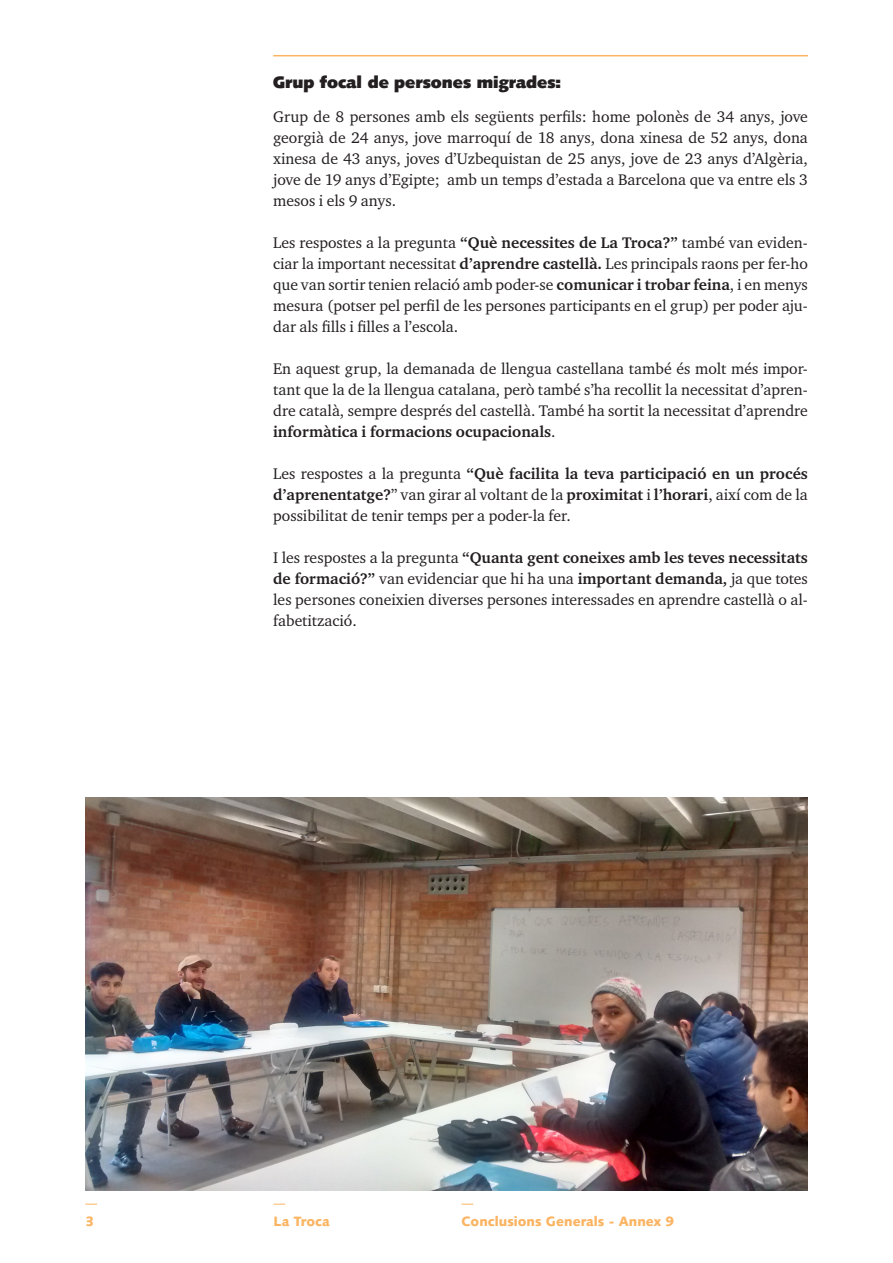
<style>
.page{position:relative;width:893px;height:1263px;background:#fff}
.page>*{position:absolute;margin:0;border:0;box-sizing:border-box;transform-origin:0 0}
.Subcapitols{font:900 16.5px "Syntax LT Std";color:#231f20}
.Text{font:15.75px/21px "Charter ITC";color:#231f20;text-align:justify}
.t1{font:900 13.5px "Syntax LT Std";color:#fbb462}
.s1{font-weight:700}
</style>
<div class="page">
<svg style="left:85px;top:1204px;width:12px;height:1px"></svg>
<hr style="left:273px;top:55px;width:535px;height:1px;background:#fbb462">
<img style="left:85px;top:797px;width:723px;height:394px">
<p class="Subcapitols" style="left:273px;top:73px;width:289px">Grup focal de persones migrades:</p>
<p class="Text" style="left:273px;top:106px;width:536px">Grup de 8 persones amb els següents perfils: home polonès de 34 anys, jove georgià de 24 anys, jove marroquí de 18 anys, dona xinesa de 52 anys, dona xinesa de 43 anys, joves d’Uzbequistan de 25 anys, jove de 23 anys d’Algèria, jove de 19 anys d’Egipte; amb un temps d’estada a Barcelona que va entre els 3 mesos i els 9 anys.</p>
<p class="Text" style="left:273px;top:232px;width:536px">Les respostes a la pregunta <span class="s1">“Què necessites de La Troca?”</span> també van eviden&shy;ciar la important necessitat <span class="s1">d’aprendre castellà.</span> Les principals raons per fer-ho que van sortir tenien relació amb poder-se <span class="s1">comunicar i trobar feina</span>, i en menys mesura (potser pel perfil de les persones participants en el grup) per poder aju&shy;dar als fills i filles a l’escola.</p>
<p class="Text" style="left:273px;top:358px;width:536px">En aquest grup, la demanada de llengua castellana també és molt més impor&shy;tant que la de la llengua catalana, però també s’ha recollit la necessitat d’apren&shy;dre català, sempre després del castellà. També ha sortit la necessitat d’aprendre <span class="s1">informàtica i formacions ocupacionals</span>.</p>
<p class="Text" style="left:273px;top:463px;width:536px">Les respostes a la pregunta <span class="s1">“Què facilita la teva participació en un procés d’aprenentatge?</span>” van girar al voltant de la <span class="s1">proximitat</span> i <span class="s1">l’horari</span>, així com de la possibilitat de tenir temps per a poder-la fer.</p>
<p class="Text" style="left:273px;top:547px;width:536px">I les respostes a la pregunta <span class="s1">“Quanta gent coneixes amb les teves necessitats de formació?”</span> van evidenciar que hi ha una <span class="s1">important demanda,</span> ja que totes les persones coneixien diverses persones interessades en aprendre castellà o al&shy;fabetització.</p>
<p class="t1" style="left:85px;top:1214px;width:10px">3</p>
<p class="t1" style="left:274px;top:1214px;width:58px">La Troca</p>
<p class="t1" style="left:462px;top:1214px;width:214px">Conclusions Generals - Annex 9</p>
</div>
